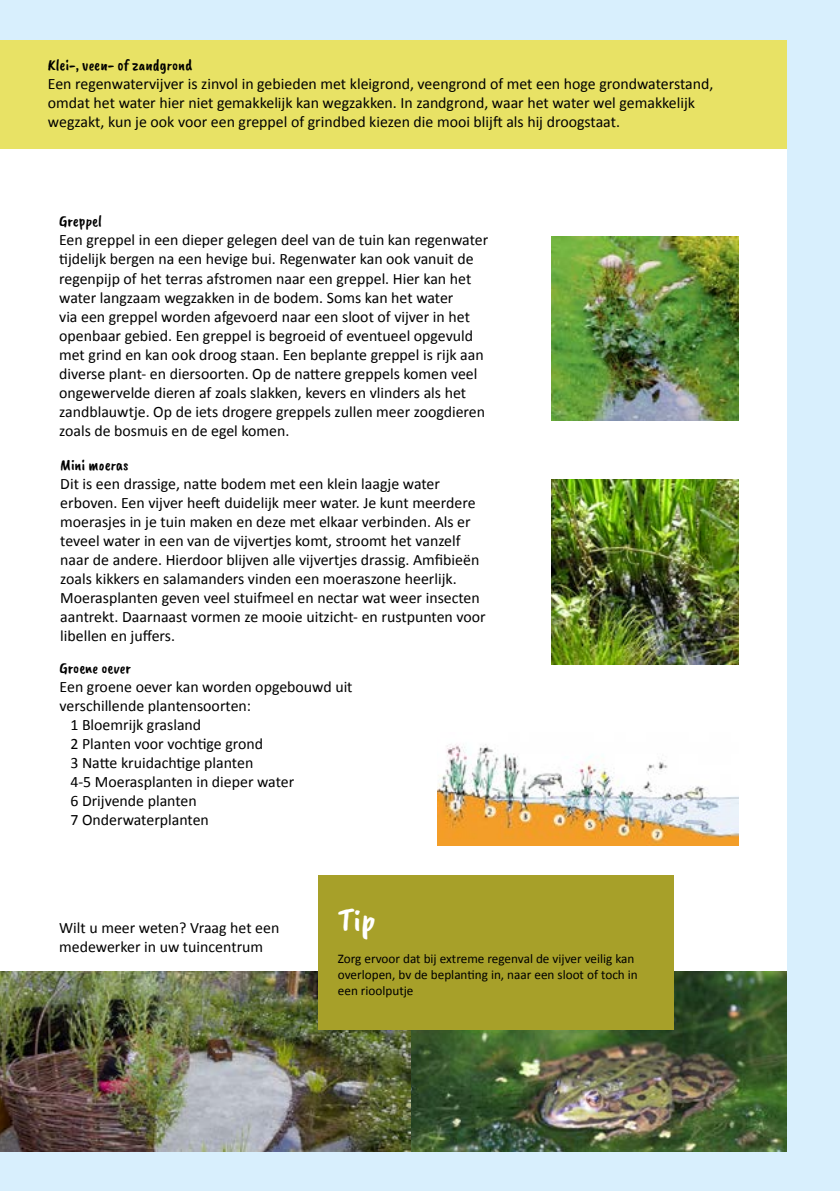
<style>
.page{position:relative;width:840px;height:1191px;background:#fff}
.page>*{position:absolute;margin:0;border:0;box-sizing:border-box;transform-origin:0 0}
.t1{font:33px "Caveat Brush";color:#fff}
.t2{font:15.8px/19px "Calibri";color:#000}
.t3{font:15.8px "Caveat Brush";color:#000}
.t4{font:13.2px/15.8px "Calibri";color:#000}
</style>
<div class="page">
<div style="left:0;top:0;width:839px;height:1191px;background:#d8effd"></div>
<div style="left:0;top:40px;width:786px;height:1111px;background:#fff"></div>
<img style="left:1px;top:971px;width:785px;height:180px">
<div style="left:0;top:40px;width:786px;height:108px;background:#e8e265"></div>
<img style="left:551px;top:237px;width:187px;height:184px">
<img style="left:551px;top:480px;width:187px;height:184px">
<div style="left:318px;top:875px;width:355px;height:155px;background:#a7a029"></div>
<img style="left:437px;top:744px;width:300px;height:101px">
<img style="left:0;top:971px;width:1px;height:180px">
<p class="t3" style="left:48px;top:55px;width:145px">Klei-, veen- of zandgrond</p>
<p class="t2" style="left:48px;top:73px;width:666px">Een regenwatervijver is zinvol in gebieden met kleigrond, veengrond of met een hoge grondwaterstand, omdat het water hier niet gemakkelijk kan wegzakken. In zandgrond, waar het water wel gemakkelijk wegzakt, kun je ook voor een greppel of grindbed kiezen die mooi blijft als hij droogstaat.</p>
<p class="t3" style="left:59px;top:212px;width:44px">Greppel</p>
<p class="t2" style="left:59px;top:230px;width:430px">Een greppel in een dieper gelegen deel van de tuin kan regenwater tijdelijk bergen na een hevige bui. Regenwater kan ook vanuit de regenpijp of het terras afstromen naar een greppel. Hier kan het water langzaam wegzakken in de bodem. Soms kan het water<br>via een greppel worden afgevoerd naar een sloot of vijver in het openbaar gebied. Een greppel is begroeid of eventueel opgevuld met grind en kan ook droog staan. Een beplante greppel is rijk aan diverse plant- en diersoorten. Op de nattere greppels komen veel ongewervelde dieren af zoals slakken, kevers en vlinders als het zandblauwtje. Op de iets drogere greppels zullen meer zoogdieren zoals de bosmuis en de egel komen.</p>
<p class="t3" style="left:60px;top:456px;width:70px">Mini moeras</p>
<p class="t2" style="left:60px;top:474px;width:427px">Dit is een drassige, natte bodem met een klein laagje water erboven. Een vijver heeft duidelijk meer water. Je kunt meerdere moerasjes in je tuin maken en deze met elkaar verbinden. Als er teveel water in een van de vijvertjes komt, stroomt het vanzelf naar de andere. Hierdoor blijven alle vijvertjes drassig. Amfibieën zoals kikkers en salamanders vinden een moeraszone heerlijk.<br>Moerasplanten geven veel stuifmeel en nectar wat weer insecten aantrekt. Daarnaast vormen ze mooie uitzicht- en rustpunten voor libellen en juffers.</p>
<p class="t3" style="left:60px;top:658px;width:73px">Groene oever</p>
<p class="t2" style="left:60px;top:676px;width:294px">Een groene oever kan worden opgebouwd uit</p>
<p class="t2" style="left:60px;top:695px;width:193px">verschillende plantensoorten:</p>
<p class="t2" style="left:70px;top:714px;width:132px">1 Bloemrijk grasland</p>
<p class="t2" style="left:70px;top:733px;width:194px">2 Planten voor vochtige grond</p>
<p class="t2" style="left:70px;top:752px;width:184px">3 Natte kruidachtige planten</p>
<p class="t2" style="left:70px;top:771px;width:225px">4-5 Moerasplanten in dieper water</p>
<p class="t2" style="left:70px;top:790px;width:128px">6 Drijvende planten</p>
<p class="t2" style="left:70px;top:809px;width:140px">7 Onderwaterplanten</p>
<p class="t2" style="left:59px;top:917px;width:221px">Wilt u meer weten? Vraag het een medewerker in uw tuincentrum</p>
<h1 class="t1" style="left:337px;top:901px;width:39px">Tip</h1>
<p class="t4" style="left:337px;top:950px;width:301px">Zorg ervoor dat bij extreme regenval de vijver veilig kan overlopen, bv de beplanting in, naar een sloot of toch in een rioolputje</p>
</div>
